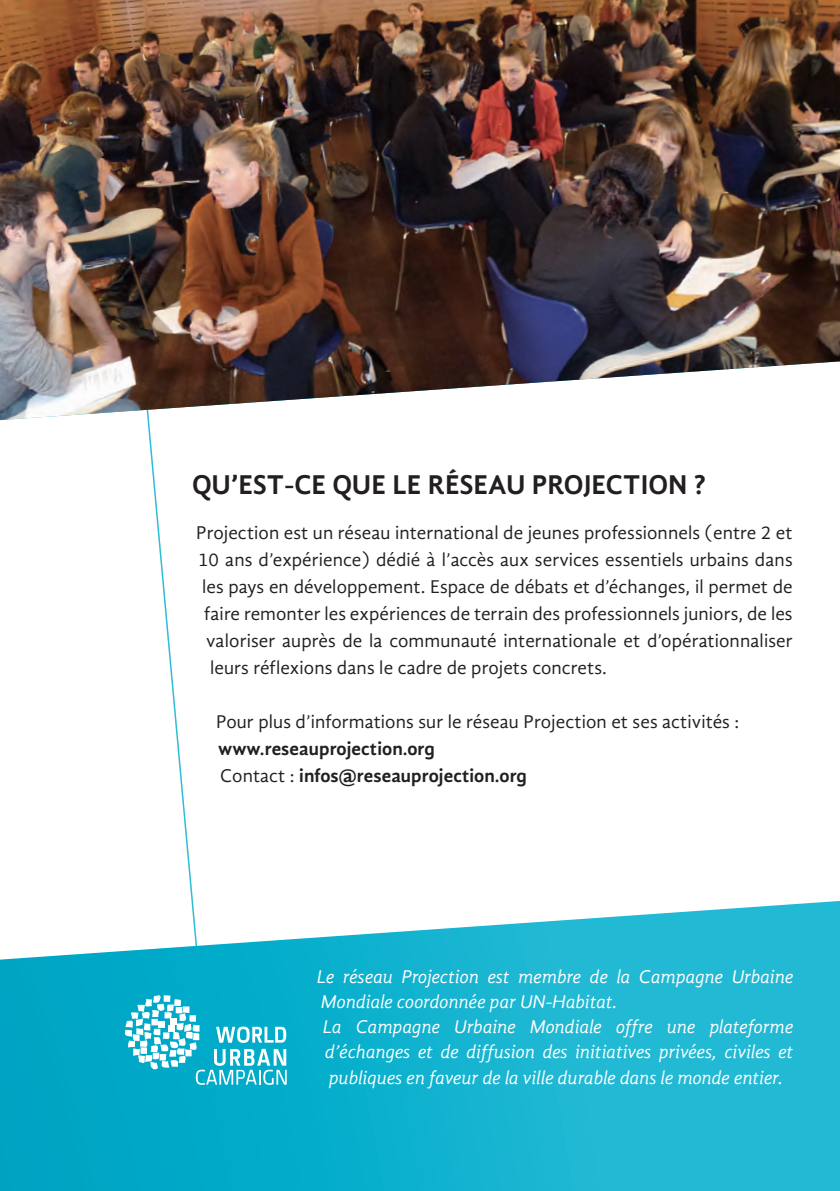
<style>
.page{position:relative;width:840px;height:1191px;background:#fff}
.page>*{position:absolute;margin:0;border:0;box-sizing:border-box;transform-origin:0 0}
.t1{font:700 28px "Gandhi Sans";color:#231f20}
.t2{font:19px "Gandhi Sans";letter-spacing:.005em;color:#231f20}
.t3{font:italic 19px/25px "Gandhi Sans";letter-spacing:-.005em;color:#fff}
.t4{font:700 19px "Gandhi Sans";letter-spacing:.005em;color:#231f20}
.s1{font-weight:400}
</style>
<div class="page">
<svg style="left:147px;top:420px;width:46px;height:481px"></svg>
<img style="left:0;top:0;width:839px;height:420px">
<svg style="left:0;top:901px;width:839px;height:290px;background:#2cbad3"></svg>
<svg style="left:124px;top:994px;width:162px;height:90px"></svg>
<p class="t1" style="left:192px;top:468px;width:515px">QU’EST-CE QUE LE RÉSEAU PROJECTION ?</p>
<p class="t2" style="left:196px;top:522px;width:597px">Projection est un réseau international de jeunes professionnels (entre 2 et</p>
<p class="t2" style="left:198px;top:549px;width:595px">10 ans d’expérience) dédié à l’accès aux services essentiels urbains dans</p>
<p class="t2" style="left:202px;top:576px;width:592px">les pays en développement. Espace de débats et d’échanges, il permet de</p>
<p class="t2" style="left:204px;top:603px;width:589px">faire remonter les expériences de terrain des professionnels juniors, de les</p>
<p class="t2" style="left:206px;top:630px;width:587px">valoriser auprès de la communauté internationale et d’opérationnaliser</p>
<p class="t2" style="left:210px;top:657px;width:398px">leurs réflexions dans le cadre de projets concrets.</p>
<p class="t2" style="left:216px;top:711px;width:524px">Pour plus d’informations sur le réseau Projection et ses activités :</p>
<p class="t4" style="left:218px;top:738px;width:218px">www.reseauprojection.org</p>
<p class="t4" style="left:220px;top:765px;width:308px"><span class="s1">Contact :</span> infos@reseauprojection.org</p>
<p class="t3" style="left:316px;top:964px;width:478px">Le réseau Projection est membre de la Campagne Urbaine<br>Mondiale coordonnée par UN-Habitat.</p>
<p class="t3" style="left:322px;top:1014px;width:472px;text-align:justify">La Campagne Urbaine Mondiale offre une plateforme d’échanges et de diffusion des initiatives privées, civiles et publiques en faveur de la ville durable dans le monde entier.</p>
</div>
